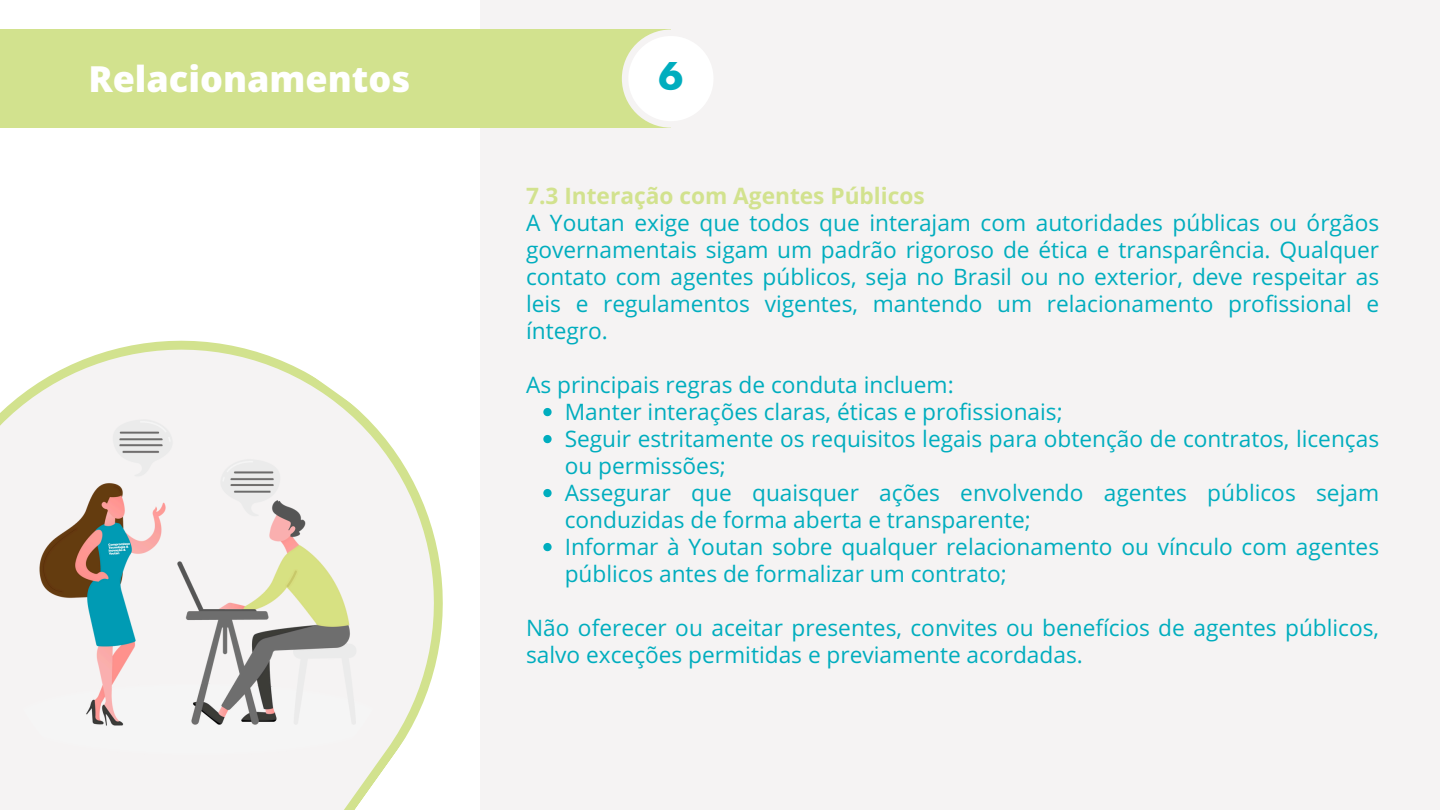
<style>
.page{position:relative;width:1440px;height:810px;background:#f5f3f3}
.page>*{position:absolute;margin:0;border:0;box-sizing:border-box;transform-origin:0 0}
.t1{font:800 36px "Open Sans Hebrew";color:#fff}
.t2{font:700 36px "Futura LT Pro";color:#00adbe}
.t3{font:22.7px/27px "Open Sans Hebrew";color:#00adbe}
.t4{font:700 22.7px "Open Sans Hebrew";color:#d2e28e}
</style>
<div class="page">
<div style="left:0;top:0;width:479px;height:810px;background:#fff"></div>
<svg style="left:9px;top:340px;width:434px;height:406px"></svg>
<img style="left:0;top:405px;width:400px;height:405px">
<div style="left:0;top:30px;width:670px;height:98px;background:#d2e28e"></div>
<div style="left:622px;top:30px;width:98px;height:98px;background:#f5f3f3;border-radius:50%"></div>
<div style="left:628px;top:36px;width:86px;height:85px;background:#fff;border-radius:50%"></div>
<svg style="left:543px;top:408px;width:9px;height:8px"></svg>
<svg style="left:543px;top:435px;width:9px;height:8px"></svg>
<svg style="left:543px;top:489px;width:9px;height:8px"></svg>
<svg style="left:543px;top:543px;width:9px;height:8px"></svg>
<p class="t1" style="left:88px;top:53px;width:324px">Relacionamentos</p>
<p class="t2" style="left:659px;top:60px;width:26px">6</p>
<p class="t4" style="left:526px;top:180px;width:400px">7.3 Interação com Agentes Públicos</p>
<p class="t3" style="left:526px;top:209px;width:855px;text-align:justify">A Youtan exige que todos que interajam com autoridades públicas ou órgãos governamentais sigam um padrão rigoroso de ética e transparência. Qualquer contato com agentes públicos, seja no Brasil ou no exterior, deve respeitar as leis e regulamentos vigentes, mantendo um relacionamento profissional e íntegro.</p>
<p class="t3" style="left:526px;top:371px;width:429px">As principais regras de conduta incluem:</p>
<p class="t3" style="left:565px;top:398px;width:500px">Manter interações claras, éticas e profissionais;</p>
<p class="t3" style="left:565px;top:425px;width:816px">Seguir estritamente os requisitos legais para obtenção de contratos, licenças ou permissões;</p>
<p class="t3" style="left:565px;top:479px;width:816px">Assegurar que quaisquer ações envolvendo agentes públicos sejam conduzidas de forma aberta e transparente;</p>
<p class="t3" style="left:565px;top:533px;width:816px">Informar à Youtan sobre qualquer relacionamento ou vínculo com agentes públicos antes de formalizar um contrato;</p>
<p class="t3" style="left:526px;top:614px;width:855px">Não oferecer ou aceitar presentes, convites ou benefícios de agentes públicos, salvo exceções permitidas e previamente acordadas.</p>
</div>
